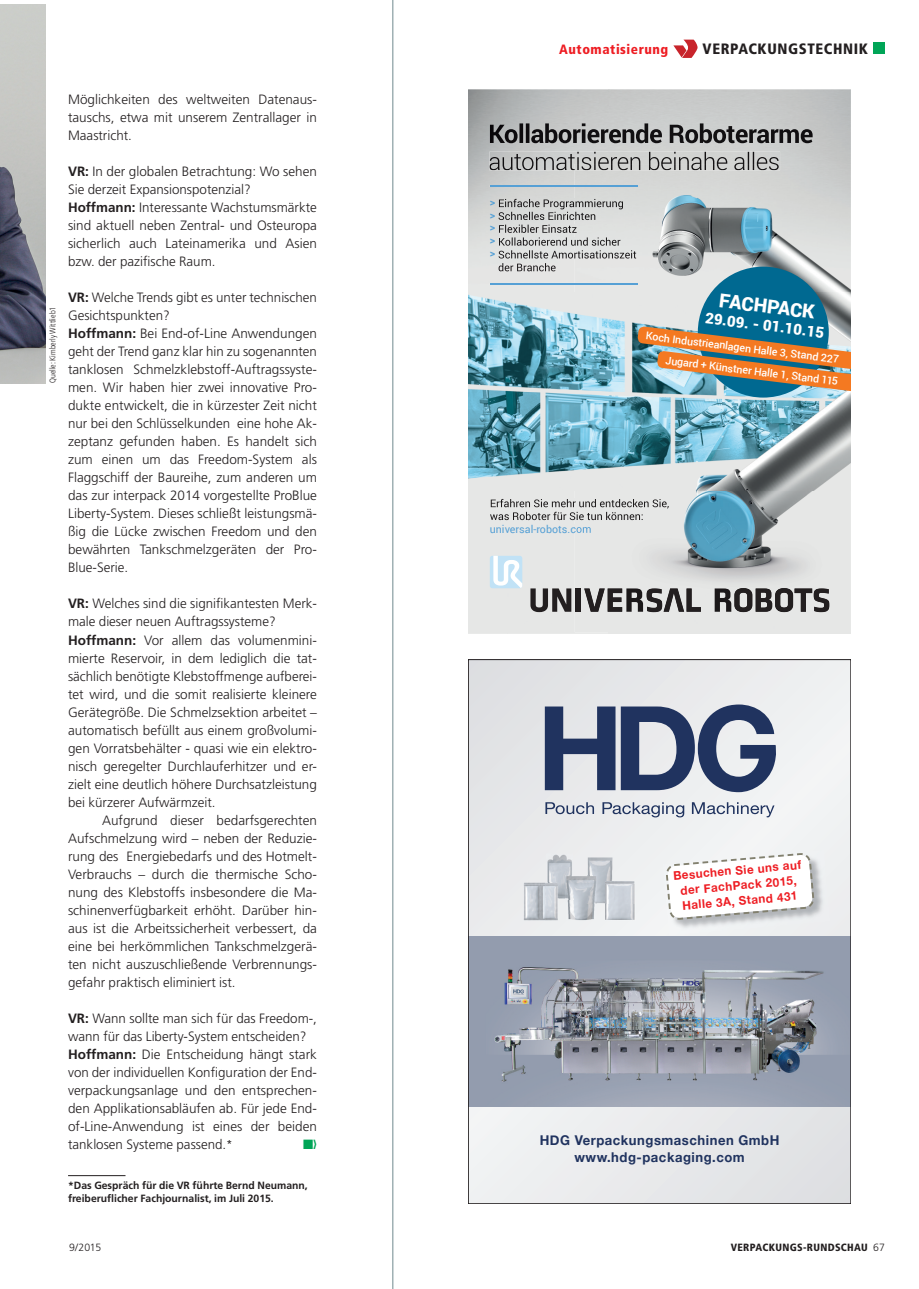
<style>
.page{position:relative;width:919px;height:1289px;background:#fff}
.page>*{position:absolute;margin:0;border:0;box-sizing:border-box;transform-origin:0 0}
.t1{font:900 19.2px "Roboto";color:#fff}
.t2{font:900 condensed 15px "Frutiger LT Std";letter-spacing:.04em;color:#231f20}
.t3{font:900 15px "Roboto";color:#fff}
.t4{font:300 13.5px/18px "Frutiger LT Std";color:#231f20}
.t5{font:700 13.5px/16.5px "Helvetica Neue";letter-spacing:.04em;color:#20335f;text-align:center}
.t6{font:900 condensed 13.5px "Frutiger LT Std";letter-spacing:.04em;color:#ee1d23}
.t7{font:700 12px/15.3px "Helvetica Neue";color:#ee1d23;text-align:center}
.t8{font:500 10.65px "Roboto";color:#fff}
.t9{font:10.65px "Roboto";color:#56a0d5}
.t10{font:700 10.65px/12.9px "Roboto";color:#56a0d5;text-align:justify}
.t11{font:700 10.5px/13.5px "Frutiger LT Std";color:#231f20}
.t12{font:900 condensed 10.5px "Frutiger LT Std";letter-spacing:.025em;color:#231f20}
.t13{font:300 10.5px "Frutiger LT Std";color:#231f20}
.t14{font:300 condensed 8.25px "Frutiger LT Std";color:#231f20}
.s1{font-weight:700}
.s2{font-weight:400;font-stretch:condensed;font-size:12px}
.s3{font-weight:300;font-stretch:normal}
</style>
<div class="page">
<div style="left:873px;top:43px;width:11px;height:11px;background:#00a557"></div>
<hr style="left:68px;top:1175px;width:57px;height:1px;background:#231f20">
<img style="left:0;top:4px;width:45px;height:379px">
<img style="left:468px;top:89px;width:140px;height:204px">
<img style="left:608px;top:89px;width:242px;height:75px">
<div style="left:468px;top:491px;width:140px;height:143px;background:#e6e7e6"></div>
<svg style="left:530px;top:588px;width:41px;height:24px"></svg>
<div style="left:490px;top:556px;width:32px;height:32px;background:#c1e2f6;border-radius:3px"></div>
<svg style="left:493px;top:556px;width:29px;height:32px"></svg>
<img style="left:490px;top:123px;width:322px;height:20px">
<img style="left:489px;top:152px;width:291px;height:18px">
<hr style="left:490px;top:185px;width:147px;height:2px;background:#56a0d5">
<hr style="left:490px;top:283px;width:147px;height:2px;background:#56a0d5">
<img style="left:499px;top:199px;width:75px;height:10px">
<img style="left:498px;top:212px;width:76px;height:8px">
<img style="left:499px;top:224px;width:75px;height:9px">
<img style="left:499px;top:237px;width:75px;height:9px">
<img style="left:498px;top:250px;width:76px;height:8px">
<img style="left:498px;top:263px;width:57px;height:8px">
<img style="left:468px;top:293px;width:106px;height:198px">
<img style="left:490px;top:499px;width:84px;height:9px">
<img style="left:490px;top:512px;width:84px;height:8px">
<img style="left:574px;top:164px;width:276px;height:468px">
<img style="left:575px;top:588px;width:5px;height:23px">
<img style="left:584px;top:588px;width:20px;height:23px">
<img style="left:607px;top:588px;width:15px;height:23px">
<img style="left:686px;top:588px;width:15px;height:23px">
<img style="left:734px;top:588px;width:18px;height:24px">
<img style="left:755px;top:588px;width:17px;height:23px">
<img style="left:775px;top:588px;width:54px;height:24px">
<img style="left:646px;top:588px;width:38px;height:24px">
<img style="left:626px;top:588px;width:17px;height:23px">
<img style="left:714px;top:588px;width:17px;height:23px">
<img style="left:574px;top:164px;width:206px;height:6px">
<img style="left:574px;top:185px;width:63px;height:2px">
<img style="left:574px;top:283px;width:63px;height:2px">
<img style="left:574px;top:199px;width:49px;height:10px">
<img style="left:574px;top:212px;width:21px;height:8px">
<svg style="left:574px;top:224px;width:2px;height:9px"></svg>
<img style="left:574px;top:237px;width:46px;height:9px">
<img style="left:574px;top:250px;width:62px;height:8px">
<img style="left:574px;top:499px;width:95px;height:9px">
<img style="left:574px;top:512px;width:68px;height:8px">
<img style="left:574px;top:524px;width:16px;height:9px">
<div style="left:697px;top:267px;width:131px;height:130px;background:#006991;border-radius:50%"></div>
<svg style="left:637px;top:326px;width:213px;height:69px"></svg>
<svg style="left:470px;top:661px;width:378px;height:540px"></svg>
<img style="left:470px;top:936px;width:378px;height:170px">
<svg style="left:544px;top:704px;width:232px;height:88px;background:#7c87a0"></svg>
<svg style="left:545px;top:802px;width:49px;height:12px"></svg>
<svg style="left:602px;top:802px;width:82px;height:15px"></svg>
<svg style="left:691px;top:802px;width:83px;height:15px"></svg>
<img style="left:587px;top:857px;width:26px;height:46px">
<img style="left:546px;top:853px;width:27px;height:46px">
<img style="left:523px;top:882px;width:35px;height:38px">
<img style="left:605px;top:881px;width:30px;height:39px">
<img style="left:565px;top:875px;width:31px;height:45px">
<img style="left:587px;top:875px;width:9px;height:28px">
<img style="left:565px;top:875px;width:8px;height:24px">
<img style="left:662px;top:849px;width:168px;height:86px">
<svg style="left:664px;top:851px;width:151px;height:69px"></svg>
<svg style="left:673px;top:40px;width:24px;height:18px"></svg>
<hr style="left:392px;top:0;width:1px;height:1288px;background:#6f8a8e">
<p class="t14" style="left:48px;top:383px;width:78px;rotate:-90deg">Quelle: Kimberly Wittlieb1</p>
<p class="t4" style="left:68px;top:91px;width:250px;text-align:justify">Möglichkeiten des weltweiten Datenaus&shy;tauschs, etwa mit unserem Zentrallager in Maastricht.</p>
<p class="t4" style="left:68px;top:163px;width:250px"><span class="s1">VR:</span> In der globalen Betrachtung: Wo sehen Sie derzeit Expansionspotenzial?<br><span class="s1">Hoffmann:</span> Interessante Wachstumsmärkte sind aktuell neben Zentral- und Osteuropa sicherlich auch Lateinamerika und Asien bzw. der pazifische Raum.</p>
<p class="t4" style="left:68px;top:289px;width:250px"><span class="s1">VR:</span> Welche Trends gibt es unter technischen Gesichtspunkten?<br><span class="s1">Hoffmann:</span> Bei End-of-Line Anwendungen geht der Trend ganz klar hin zu sogenannten tanklosen Schmelzklebstoff-Auftragssyste&shy;men. Wir haben hier zwei innovative Pro&shy;dukte entwickelt, die in kürzester Zeit nicht nur bei den Schlüsselkunden eine hohe Ak&shy;zeptanz gefunden haben. Es handelt sich zum einen um das Freedom-System als Flaggschiff der Baureihe, zum anderen um das zur interpack 2014 vorgestellte ProBlue Liberty-System. Dieses schließt leistungsmä&shy;ßig die Lücke zwischen Freedom und den bewährten Tankschmelzgeräten der Pro-Blue-Serie.</p>
<p class="t4" style="left:68px;top:595px;width:250px"><span class="s1">VR:</span> Welches sind die signifikantesten Merk&shy;male dieser neuen Auftragssysteme?<br><span class="s1">Hoffmann:</span> Vor allem das volumenmini&shy;mierte Reservoir, in dem lediglich die tat&shy;sächlich benötigte Klebstoffmenge aufberei&shy;tet wird, und die somit realisierte kleinere Gerätegröße. Die Schmelzsektion arbeitet – automatisch befüllt aus einem großvolumi&shy;gen Vorratsbehälter - quasi wie ein elektro&shy;nisch geregelter Durchlauferhitzer und er&shy;zielt eine deutlich höhere Durchsatzleistung bei kürzerer Aufwärmzeit.</p>
<p class="t4" style="left:68px;top:811px;width:250px;text-align:justify;text-indent:34px">Aufgrund dieser bedarfsgerechten Aufschmelzung wird – neben der Reduzie&shy;rung des Energiebedarfs und des Hotmelt-Verbrauchs – durch die thermische Scho&shy;nung des Klebstoffs insbesondere die Ma&shy;schinenverfügbarkeit erhöht. Darüber hin&shy;aus ist die Arbeitssicherheit verbessert, da eine bei herkömmlichen Tankschmelzgerä&shy;ten nicht auszuschließende Verbrennungs&shy;gefahr praktisch eliminiert ist.</p>
<p class="t4" style="left:68px;top:1009px;width:250px"><span class="s1">VR:</span> Wann sollte man sich für das Freedom-, wann für das Liberty-System entscheiden?<br><span class="s1">Hoffmann:</span> Die Entscheidung hängt stark von der individuellen Konfiguration der End&shy;verpackungsanlage und den entsprechen&shy;den Applikationsabläufen ab. Für jede End&shy;of-Line-Anwendung ist eines der beiden tanklosen Systeme passend.<span class="s2">*</span></p>
<p class="t11" style="left:68px;top:1178px;width:241px">*Das Gespräch für die VR führte Bernd Neumann, freiberuflicher Fachjournalist, im Juli 2015.</p>
<p class="t10" style="left:490px;top:195px;width:7px">&gt; &gt; &gt; &gt; &gt;</p>
<p class="t6" style="left:559px;top:41px;width:111px">Automatisierung</p>
<p class="t2" style="left:702px;top:40px;width:167px">VERPACKUNGSTECHNIK</p>
<h1 class="t1" style="left:721px;top:286px;width:97px;rotate:7deg">FACHPACK</h1>
<p class="t3" style="left:706px;top:307px;width:121px;rotate:7deg">29.09. - 01.10.15</p>
<p class="t8" style="left:666px;top:353px;width:175px;rotate:7deg">Jugard + Künstner Halle 1, Stand 115</p>
<p class="t8" style="left:647px;top:328px;width:196px;rotate:7deg">Koch Industrieanlagen Halle 3, Stand 227</p>
<p class="t9" style="left:490px;top:521px;width:103px">universal-robots.com</p>
<p class="t7" style="left:672px;top:868px;width:130px;rotate:-5deg">Besuchen Sie uns auf der FachPack 2015,<br>Halle 3A, Stand 431</p>
<p class="t5" style="left:539px;top:1132px;width:241px">HDG Verpackungsmaschinen GmbH www.hdg-packaging.com</p>
<p class="t13" style="left:69px;top:1241px;width:34px">9/2015</p>
<p class="t12" style="left:730px;top:1240px;width:156px">VERPACKUNGS-RUNDSCHAU <span class="s3">67</span></p>
</div>
